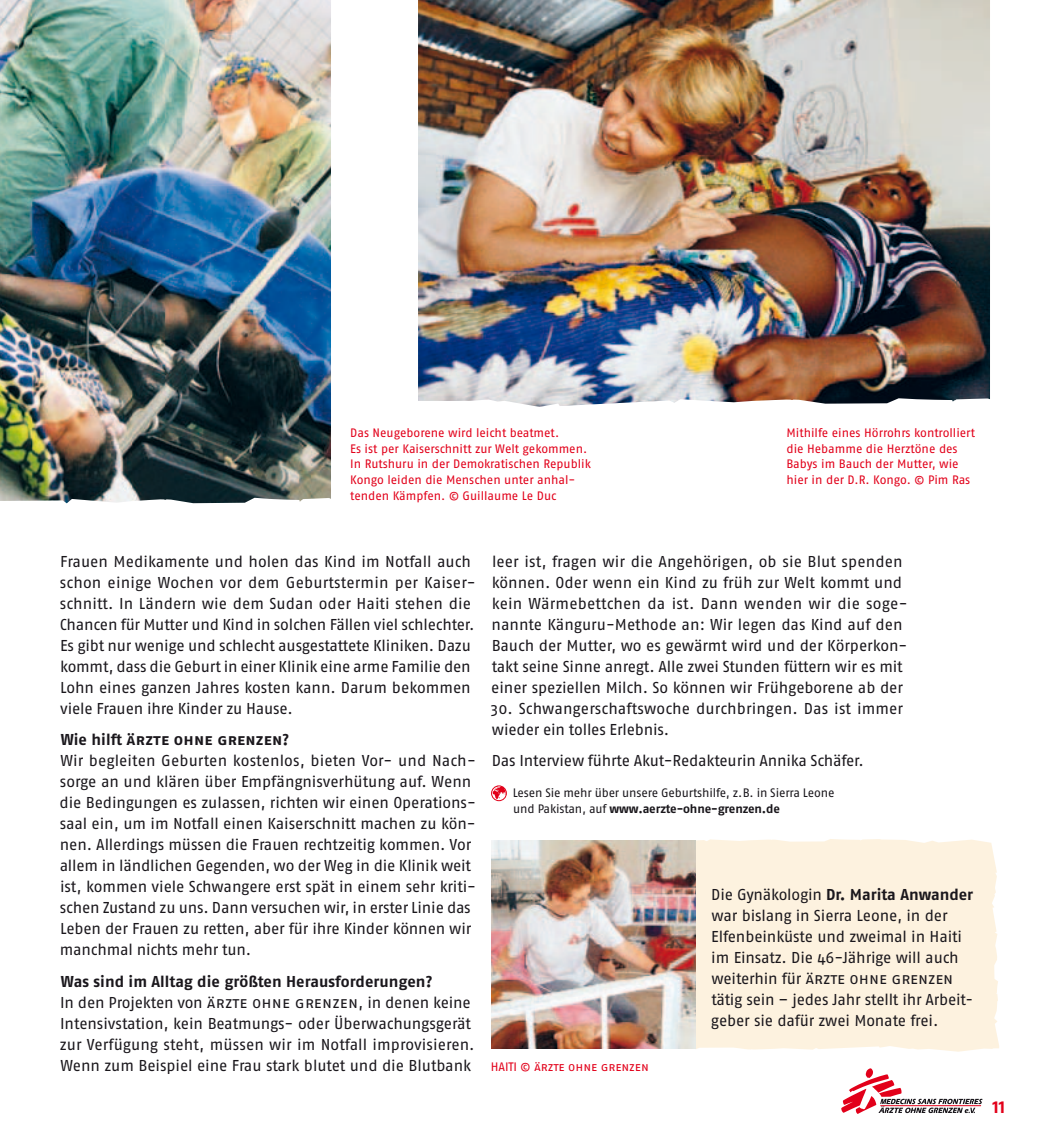
<style>
.page{position:relative;width:1042px;height:1141px;background:#fff}
.page>*{position:absolute;margin:0;border:0;box-sizing:border-box;transform-origin:0 0}
.t1{font:700 17.5px "Fago OT";color:#e2001a}
.t2{font:15.75px/21px "Fago OT";letter-spacing:-.005em;color:#1a171c}
.t3{font:700 15.75px "Fago OT";letter-spacing:.005em;color:#1a171c}
.t4{font:12.25px/15.8px "Fago OT";color:#e2001a}
.t5{font:12.25px/15.8px "Fago OT";letter-spacing:-.01em;color:#1a171c}
.s1{font-weight:700}
</style>
<div class="page">
<svg style="left:841px;top:1068px;width:141px;height:46px"></svg>
<div style="left:695px;top:839px;width:304px;height:213px;background:#fdf2df"></div>
<img style="left:491px;top:841px;width:205px;height:208px">
<img style="left:418px;top:0;width:572px;height:407px">
<img style="left:0;top:0;width:331px;height:503px">
<div style="left:491px;top:786px;width:16px;height:15px;border:1px solid #e2001a;border-radius:50%"></div>
<svg style="left:493px;top:786px;width:14px;height:13px"></svg>
<p class="t4" style="left:350px;top:426px;width:242px">Das Neugeborene wird leicht beatmet.<br>Es ist per Kaiserschnitt zur Welt gekommen.<br>In Rutshuru in der Demokratischen Republik Kongo leiden die Menschen unter anhal&shy;tenden Kämpfen. © Guillaume Le Duc</p>
<p class="t4" style="left:786px;top:426px;width:190px">Mithilfe eines Hörrohrs kontrolliert die Hebamme die Herztöne des<br>Babys im Bauch der Mutter, wie hier in der D.R. Kongo. © Pim Ras</p>
<p class="t2" style="left:60px;top:553px;width:417px">Frauen Medikamente und holen das Kind im Notfall auch schon einige Wochen vor dem Geburtstermin per Kaiser&shy;schnitt. In Ländern wie dem Sudan oder Haiti stehen die Chancen für Mutter und Kind in solchen Fällen viel schlechter.<br>Es gibt nur wenige und schlecht ausgestattete Kliniken. Dazu kommt, dass die Geburt in einer Klinik eine arme Familie den Lohn eines ganzen Jahres kosten kann. Darum bekommen viele Frauen ihre Kinder zu Hause.</p>
<p class="t3" style="left:61px;top:734px;width:230px">Wie hilft ärzte ohne grenzen?</p>
<p class="t2" style="left:60px;top:753px;width:418px">Wir begleiten Geburten kostenlos, bieten Vor- und Nach&shy;sorge an und klären über Empfängnisverhütung auf. Wenn die Bedingungen es zulassen, richten wir einen Operations&shy;saal ein, um im Notfall einen Kaiserschnitt machen zu kön&shy;nen. Allerdings müssen die Frauen rechtzeitig kommen. Vor allem in ländlichen Gegenden, wo der Weg in die Klinik weit ist, kommen viele Schwangere erst spät in einem sehr kriti&shy;schen Zustand zu uns. Dann versuchen wir, in erster Linie das Leben der Frauen zu retten, aber für ihre Kinder können wir manchmal nichts mehr tun.</p>
<p class="t3" style="left:61px;top:976px;width:373px">Was sind im Alltag die größten Herausforde rungen?</p>
<p class="t2" style="left:60px;top:994px;width:416px">In den Projekten von ärzte ohne grenzen, in denen keine Intensivstation, kein Beatmungs- oder Überwachungsgerät zur Verfügung steht, müssen wir im Notfall improvisieren.<br>Wenn zum Beispiel eine Frau stark blutet und die Blutbank</p>
<p class="t2" style="left:491px;top:553px;width:418px">leer ist, fragen wir die Angehörigen, ob sie Blut spenden können. Oder wenn ein Kind zu früh zur Welt kommt und kein Wärmebettchen da ist. Dann wenden wir die soge&shy;nannte Känguru-Methode an: Wir legen das Kind auf den Bauch der Mutter, wo es gewärmt wird und der Körperkon&shy;takt seine Sinne anregt. Alle zwei Stunden füttern wir es mit einer speziellen Milch. So können wir Frühgeborene ab der</p>
<p class="t2" style="left:491px;top:700px;width:414px">30. Schwangerschaftswoche durchbringen. Das ist immer wieder ein tolles Erlebnis.</p>
<p class="t2" style="left:492px;top:753px;width:374px">Das Interview führte Akut-Redakteurin Annika Schäfer.</p>
<p class="t5" style="left:513px;top:787px;width:323px">Lesen Sie mehr über unsere Geburtshilfe, z.B. in Sierra Leone und Pakistan, auf <span class="s1">www.aerzte-ohne-grenzen.de</span></p>
<p class="t4" style="left:491px;top:1061px;width:160px">HAITI © ärzte ohne grenzen</p>
<p class="t2" style="left:711px;top:887px;width:264px">Die Gynäkologin <span class="s1">Dr. Marita Anwander </span>war bislang in Sierra Leone, in der Elfenbeinküste und zweimal in Haiti im Einsatz. Die 46-Jährige will auch weiterhin für ärzte ohne grenzen tätig sein – jedes Jahr stellt ihr Arbeit&shy;geber sie dafür zwei Monate frei.</p>
<p class="t1" style="left:992px;top:1101px;width:14px">11</p>
</div>
